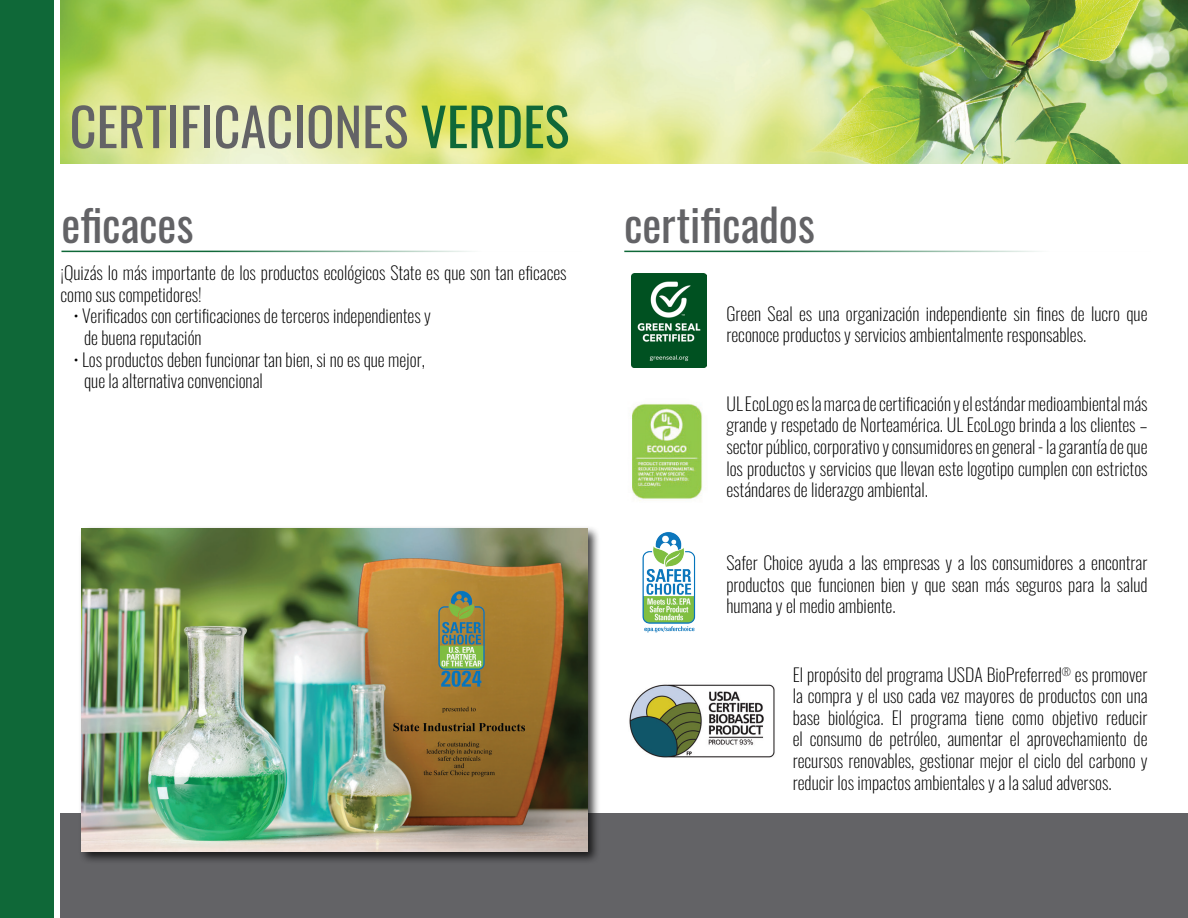
<style>
.page{position:relative;width:1188px;height:918px;background:#fff}
.page>*{position:absolute;margin:0;border:0;box-sizing:border-box;transform-origin:0 0}
.Paragraph_Style_8{font:52.5px "Oswald";color:#636366}
.t1{font:45px "Oswald";letter-spacing:-.005em;color:#636366}
.t2{font:200 18px/21.6px "Oswald";color:#000;text-align:justify}
.s1{color:#0f6838}
</style>
<div class="page">
<div style="left:60px;top:813px;width:1128px;height:105px;background:#636366"></div>
<div style="left:0;top:0;width:54px;height:918px;background:#0f6838"></div>
<img style="left:60px;top:0;width:1128px;height:164px">
<hr style="left:61px;top:251px;width:521px;height:1px;background:#0f6838">
<img style="left:629px;top:684px;width:146px;height:74px">
<img style="left:642px;top:532px;width:54px;height:101px">
<img style="left:632px;top:403px;width:71px;height:98px">
<img style="left:632px;top:274px;width:75px;height:93px">
<hr style="left:624px;top:251px;width:527px;height:1px;background:#0f6838">
<div style="left:78px;top:525px;width:523px;height:339px;background:#000;opacity:.75"></div>
<img style="left:81px;top:529px;width:507px;height:322px">
<p class="Paragraph_Style_8" style="left:70px;top:80px;width:501px">CERTIFICACIONES <span class="s1">VERDES</span></p>
<p class="t1" style="left:61px;top:184px;width:134px">eficaces</p>
<p class="t2" style="left:60px;top:260px;width:508px">¡Quizás lo más importante de los productos ecológicos State es que son tan eficaces como sus competidores!</p>
<p class="t2" style="left:74px;top:303px;width:359px">• Verificados con certificaciones de terceros independientes y</p>
<p class="t2" style="left:84px;top:325px;width:119px">de buena reputación</p>
<p class="t2" style="left:74px;top:346px;width:353px">• Los productos deben funcionar tan bien, si no es que mejor,</p>
<p class="t2" style="left:84px;top:368px;width:180px">que la alternativa convencional</p>
<p class="t1" style="left:624px;top:184px;width:192px">certificados</p>
<p class="t2" style="left:726px;top:301px;width:423px">Green Seal es una organización independiente sin fines de lucro que reconoce productos y servicios ambientalmente responsables.</p>
<p class="t2" style="left:726px;top:390px;width:423px">UL EcoLogo es la marca de certificación y el estándar medioambiental más grande y respetado de Norteamérica. UL EcoLogo brinda a los clientes – sector público, corporativo y consumidores en general - la garantía de que los productos y servicios que llevan este logotipo cumplen con estrictos estándares de liderazgo ambiental.</p>
<p class="t2" style="left:726px;top:550px;width:423px">Safer Choice ayuda a las empresas y a los consumidores a encontrar productos que funcionen bien y que sean más seguros para la salud humana y el medio ambiente.</p>
<p class="t2" style="left:793px;top:661px;width:356px">El propósito del programa USDA BioPreferred<sup>®</sup> es promover la compra y el uso cada vez mayores de productos con una base biológica. El programa tiene como objetivo reducir el consumo de petróleo, aumentar el aprovechamiento de recursos renovables, gestionar mejor el ciclo del carbono y reducir los impactos ambientales y a la salud adversos.</p>
</div>
